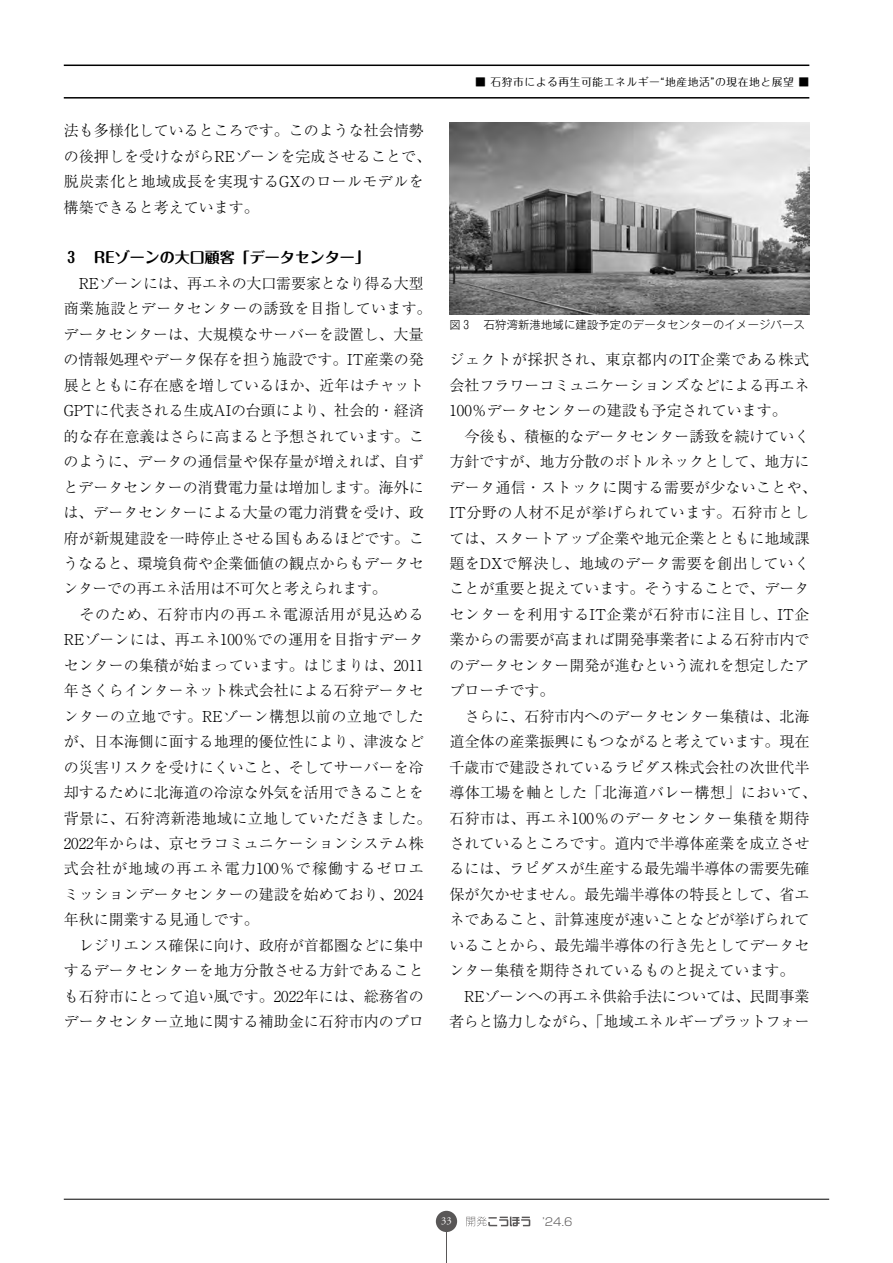
<style>
.page{position:relative;width:893px;height:1263px;background:#fff}
.page>*{position:absolute;margin:0;border:0;box-sizing:border-box;transform-origin:0 0}
.t1{font:300 15px/25.5px "Ryumin Pr 6 N";color:#000}
.t2{font:700 15px "Maru Fo Pro";color:#000}
.t3{font:300 11.25px "Gothic MB101 Pr 6 N";letter-spacing:.02em;color:#000}
.t4{font:300 10.95px "Shin Go Pr 6 N";color:#595757}
.t5{font:10.8px "P Maru Fo Pro N";letter-spacing:.05em;color:#000}
.t6{font:10.5px "Adobe Garamond Pro";color:#fff}
</style>
<div class="page">
<div style="left:436px;top:1211px;width:21px;height:21px;background:#595757;border-radius:50%"></div>
<hr style="left:446px;top:1229px;width:1px;height:34px;background:#595757">
<svg style="left:466px;top:1216px;width:65px;height:11px"></svg>
<hr style="left:64px;top:1199px;width:765px;height:1px;background:#000">
<hr style="left:64px;top:65px;width:745px;height:1px;background:#000">
<hr style="left:64px;top:97px;width:745px;height:2px;background:#000">
<img style="left:449px;top:123px;width:360px;height:191px">
<p class="t1" style="left:64px;top:117px;width:369px">法も多様化しているところです。このような社会情勢の後押しを受けながらREゾーンを完成させることで、脱炭素化と地域成長を実現するGXのロールモデルを構築できると考えています。</p>
<p class="t2" style="left:68px;top:246px;width:304px">３　REゾーンの大口顧客「データセンター」</p>
<p class="t1" style="left:63px;top:270px;width:370px">　REゾーンには、再エネの大口需要家となり得る大型商業施設とデータセンターの誘致を目指しています。データセンターは、大規模なサーバーを設置し、大量の情報処理やデータ保存を担う施設です。IT産業の発展とともに存在感を増しているほか、近年はチャット<br>GPTに代表される生成AIの台頭により、社会的・経済的な存在意義はさらに高まると予想されています。このように、データの通信量や保存量が増えれば、自ずとデータセンターの消費電力量は増加します。海外には、データセンターによる大量の電力消費を受け、政府が新規建設を一時停止させる国もあるほどです。こうなると、環境負荷や企業価値の観点からもデータセンターでの再エネ活用は不可欠と考えられます。<br>　そのため、石狩市内の再エネ電源活用が見込める<br>REゾーンには、再エネ100％での運用を目指すデータセンターの集積が始まっています。はじまりは、2011年さくらインターネット株式会社による石狩データセンターの立地です。REゾーン構想以前の立地でしたが、日本海側に面する地理的優位性により、津波などの災害リスクを受けにくいこと、そしてサーバーを冷却するために北海道の冷涼な外気を活用できることを背景に、石狩湾新港地域に立地していただきました。<br>2022年からは、京セラコミュニケーションシステム株式会社が地域の再エネ電力100％で稼働するゼロエミッションデータセンターの建設を始めており、2024年秋に開業する見通しです。<br>　レジリエンス確保に向け、政府が首都圏などに集中するデータセンターを地方分散させる方針であることも石狩市にとって追い風です。2022年には、総務省のデータセンター立地に関する補助金に石狩市内のプロ</p>
<p class="t5" style="left:475px;top:73px;width:336px">■ 石狩市による再生可能エネルギー“地産地活”の現在地と展望 ■</p>
<p class="t3" style="left:449px;top:315px;width:357px">図３　石狩湾新港地域に建設予定のデータセンターのイメージパース</p>
<p class="t1" style="left:449px;top:346px;width:369px">ジェクトが採択され、東京都内のIT企業である株式会社フラワーコミュニケーションズなどによる再エネ<br>100％データセンターの建設も予定されています。<br>　今後も、積極的なデータセンター誘致を続けていく方針ですが、地方分散のボトルネックとして、地方にデータ通信・ストックに関する需要が少ないことや、<br>IT分野の人材不足が挙げられています。石狩市としては、スタートアップ企業や地元企業とともに地域課題をDXで解決し、地域のデータ需要を創出していくことが重要と捉えています。そうすることで、データセンターを利用するIT企業が石狩市に注目し、IT企業からの需要が高まれば開発事業者による石狩市内でのデータセンター開発が進むという流れを想定したアプローチです。<br>　さらに、石狩市内へのデータセンター集積は、北海道全体の産業振興にもつながると考えています。現在千歳市で建設されているラピダス株式会社の次世代半導体工場を軸とした「北海道バレー構想」において、石狩市は、再エネ100％のデータセンター集積を期待されているところです。道内で半導体産業を成立させるには、ラピダスが生産する最先端半導体の需要先確保が欠かせません。最先端半導体の特長として、省エネであること、計算速度が速いことなどが挙げられていることから、最先端半導体の行き先としてデータセンター集積を期待されているものと捉えています。　REゾーンへの再エネ供給手法については、民間事業者らと協力しながら、「地域エネルギープラットフォー</p>
<p class="t6" style="left:441px;top:1215px;width:12px">33</p>
<p class="t4" style="left:542px;top:1212px;width:32px">’24.6</p>
</div>
